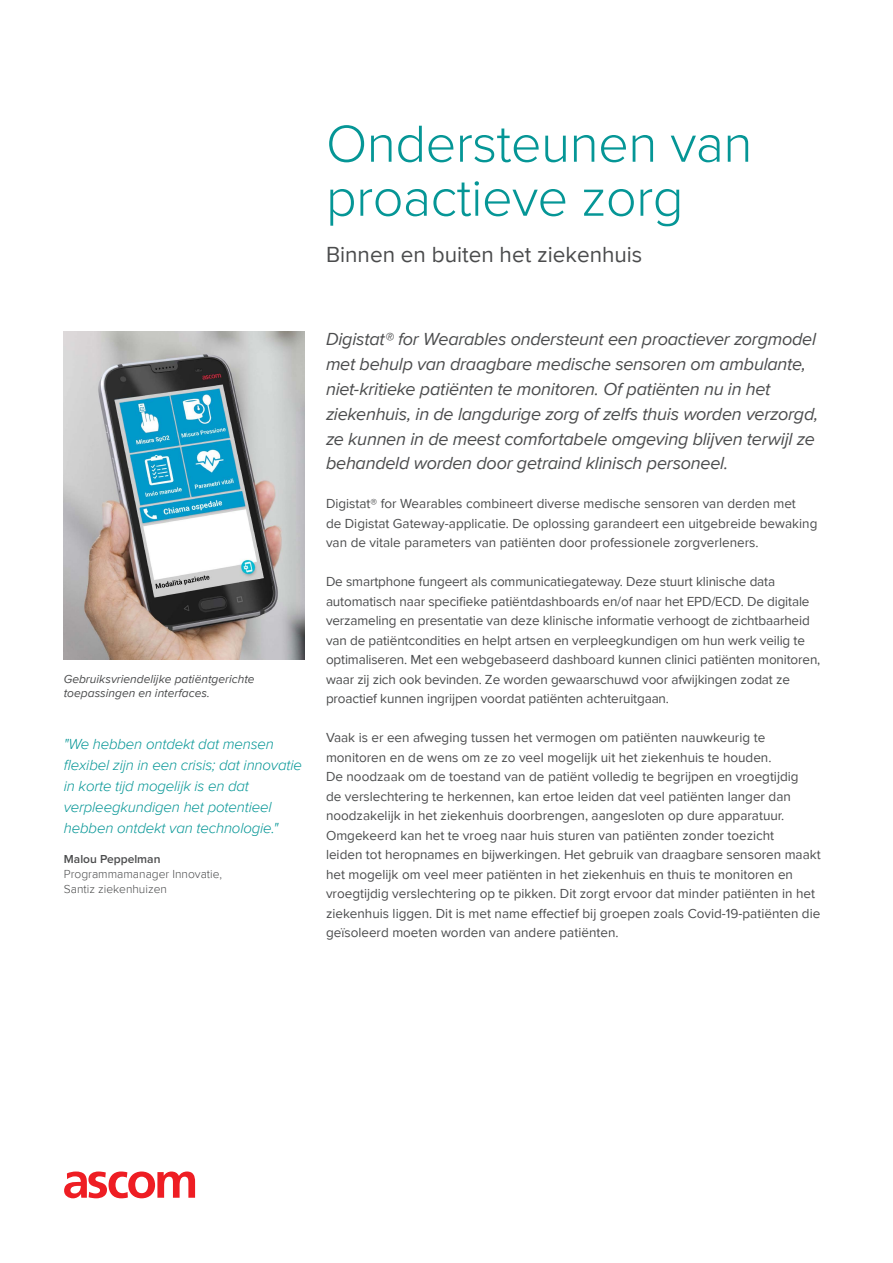
<style>
.page{position:relative;width:893px;height:1263px;background:#fff}
.page>*{position:absolute;margin:0;border:0;box-sizing:border-box;transform-origin:0 0}
.t1{font:300 54px/54px "Proxima Nova";letter-spacing:-.01em;color:#059696}
.Intro_text{font:22.5px "Proxima Nova";color:#4b4c4d}
.Preamble_L2{font:italic 18px/24.8px "Proxima Nova";letter-spacing:-.015em;color:#4b4c4d}
.Intro_text-2{font:italic 300 15px/21px "Proxima Nova";letter-spacing:-.01em;color:#059696}
.Intro_text-3{font:13.5px/19.5px "Proxima Nova";color:#4b4c4d}
.Intro_text-4{font:italic 12px/14.4px "Proxima Nova";color:#4b4c4d}
.Intro_text-5{font:300 12px/15px "Proxima Nova";color:#4b4c4d}
.Intro_text-6{font:600 12px "Proxima Nova";color:#4b4c4d}
</style>
<div class="page">
<svg style="left:64px;top:1171px;width:131px;height:28px"></svg>
<img style="left:64px;top:331px;width:241px;height:329px">
<p class="t1" style="left:326px;top:117px;width:428px">Ondersteunen van proactieve zorg</p>
<p class="Intro_text" style="left:326px;top:241px;width:318px">Binnen en buiten het ziekenhuis</p>
<p class="Intro_text-4" style="left:64px;top:672px;width:192px">Gebruiksvriendelijke patiëntgerichte toepassingen en interfaces.</p>
<p class="Intro_text-2" style="left:64px;top:734px;width:240px">"We hebben ontdekt dat mensen flexibel zijn in een crisis; dat innovatie in korte tijd mogelijk is en dat verpleegkundigen het potentieel hebben ontdekt van technologie."</p>
<p class="Intro_text-6" style="left:64px;top:853px;width:98px">Malou Peppelman</p>
<p class="Intro_text-5" style="left:64px;top:867px;width:160px">Programmamanager Innovatie,<br>Santiz ziekenhuizen</p>
<p class="Preamble_L2" style="left:326px;top:327px;width:494px">Digistat® for Wearables ondersteunt een proactiever zorgmodel met behulp van draagbare medische sensoren om ambulante, niet-kritieke patiënten te monitoren. Of patiënten nu in het ziekenhuis, in de langdurige zorg of zelfs thuis worden verzorgd, ze kunnen in de meest comfortabele omgeving blijven terwijl ze behandeld worden door getraind klinisch personeel.</p>
<p class="Intro_text-3" style="left:326px;top:494px;width:493px">Digistat® for Wearables combineert diverse medische sensoren van derden met<br>de Digistat Gateway-applicatie. De oplossing garandeert een uitgebreide bewaking van de vitale parameters van patiënten door professionele zorgverleners.</p>
<p class="Intro_text-3" style="left:326px;top:572px;width:496px">De smartphone fungeert als communicatiegateway. Deze stuurt klinische data automatisch naar specifieke patiëntdashboards en/of naar het EPD/ECD. De digitale verzameling en presentatie van deze klinische informatie verhoogt de zichtbaarheid van de patiëntcondities en helpt artsen en verpleegkundigen om hun werk veilig te optimaliseren. Met een webgebaseerd dashboard kunnen clinici patiënten monitoren, waar zij zich ook bevinden. Ze worden gewaarschuwd voor afwijkingen zodat ze proactief kunnen ingrijpen voordat patiënten achteruitgaan.</p>
<p class="Intro_text-3" style="left:326px;top:728px;width:496px">Vaak is er een afweging tussen het vermogen om patiënten nauwkeurig te monitoren en de wens om ze zo veel mogelijk uit het ziekenhuis te houden.<br>De noodzaak om de toestand van de patiënt volledig te begrijpen en vroegtijdig<br>de verslechtering te herkennen, kan ertoe leiden dat veel patiënten langer dan noodzakelijk in het ziekenhuis doorbrengen, aangesloten op dure apparatuur.<br>Omgekeerd kan het te vroeg naar huis sturen van patiënten zonder toezicht<br>leiden tot heropnames en bijwerkingen. Het gebruik van draagbare sensoren maakt het mogelijk om veel meer patiënten in het ziekenhuis en thuis te monitoren en vroegtijdig verslechtering op te pikken. Dit zorgt ervoor dat minder patiënten in het ziekenhuis liggen. Dit is met name effectief bij groepen zoals Covid-19-patiënten die geïsoleerd moeten worden van andere patiënten.</p>
</div>
